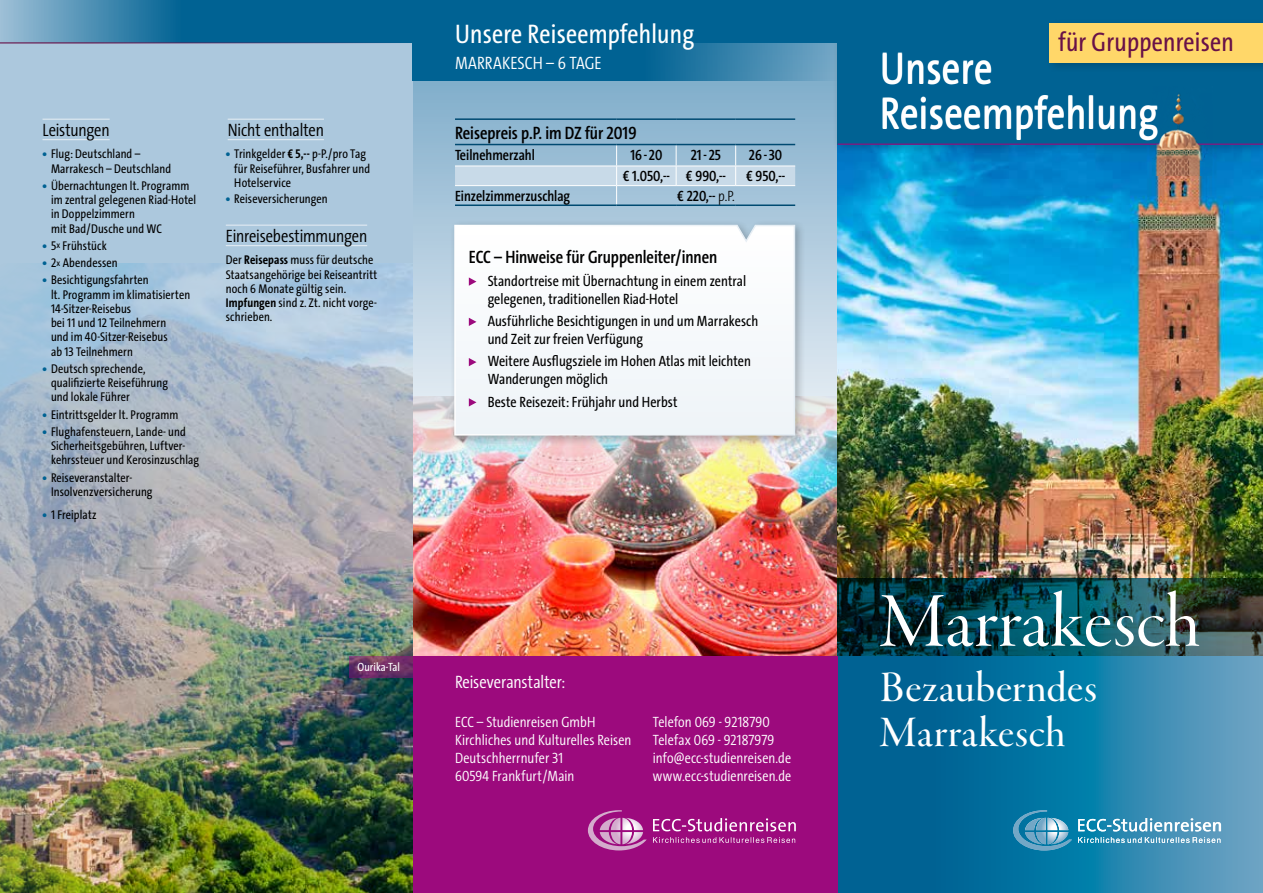
<style>
.page{position:relative;width:1263px;height:893px;background:#fff}
.page>*{position:absolute;margin:0;border:0;box-sizing:border-box;transform-origin:0 0}
.t1{font:79.95px "Garamond Premr Pro Disp";color:#fff}
.t2{font:45px/45px "Garamond Premr Pro Med Disp";letter-spacing:.01em;color:#fff}
.t3{font:45px "The Sans Cd I LF5";letter-spacing:.01em;color:#fff}
.t4{font:27px "The Sans Cd I LF5";letter-spacing:.01em;color:#fff}
.t5{font:27px "The Sans Cd I LF5";letter-spacing:.01em;color:#681148}
.t6{font:600 18px "The Sans Cd I LF6";color:#000}
.t7{font:300 18px "The Sans Cd I LF4";letter-spacing:-.01em;color:#000}
.t8{font:300 18px "The Sans Cd I LF4";color:#fff}
.t9{font:15px/18px "The Sans Cd I LF5";letter-spacing:.005em;color:#000}
.t10{font:300 15px/18px "The Sans Cd I LF4";letter-spacing:.005em;color:#fff}
.t11{font:600 15px "The Sans Cd I LF6";color:#000}
.t12{font:12.75px/14.2px "The Sans Cd I LF5";letter-spacing:.01em;color:#000}
.t13{font:12px "The Sans Cd I LF5";letter-spacing:.01em;color:#fff}
.s1{font-family:"The Sans Cd I LF8";font-weight:800;color:#006293}
.s2{font-size:9px}
.s3{font-family:"The Sans Cd I LF7";font-weight:700}
.s4{font-family:"The Sans Cd I LF3";font-weight:300}
</style>
<div class="page">
<svg style="left:412px;top:81px;width:426px;height:315px;background:#9fc0d7"></svg>
<img style="left:412px;top:396px;width:426px;height:260px">
<div style="left:0;top:0;width:412px;height:893px;background:#acc8dd"></div>
<img style="left:838px;top:155px;width:425px;height:424px">
<svg style="left:412px;top:43px;width:420px;height:38px;background:#19719e"></svg>
<div style="left:832px;top:0;width:431px;height:155px;background:#000;opacity:.2"></div>
<div style="left:838px;top:0;width:425px;height:144px;background:#006293"></div>
<svg style="left:0;top:0;width:412px;height:42px;background:#2377a2"></svg>
<div style="left:412px;top:0;width:426px;height:43px;background:#006293"></div>
<div style="left:1045px;top:18px;width:218px;height:56px;background:#000;opacity:.2"></div>
<div style="left:1050px;top:23px;width:213px;height:40px;background:#ffd769"></div>
<hr style="left:0;top:42px;width:412px;height:1px;background:#681148">
<svg style="left:838px;top:579px;width:425px;height:314px;background:#196d8e"></svg>
<svg style="left:455px;top:145px;width:340px;height:59px;background:#aec9dd"></svg>
<hr style="left:455px;top:144px;width:162px;height:1px;background:#004a71">
<hr style="left:617px;top:144px;width:59px;height:1px;background:#004a71">
<hr style="left:676px;top:144px;width:60px;height:1px;background:#004a71">
<hr style="left:736px;top:144px;width:59px;height:1px;background:#004a71">
<hr style="left:455px;top:204px;width:162px;height:2px;background:#004a71">
<hr style="left:617px;top:204px;width:59px;height:2px;background:#004a71">
<hr style="left:676px;top:204px;width:60px;height:2px;background:#004a71">
<hr style="left:736px;top:204px;width:59px;height:2px;background:#004a71">
<hr style="left:455px;top:118px;width:162px;height:2px;background:#004a71">
<hr style="left:617px;top:118px;width:59px;height:2px;background:#004a71">
<hr style="left:676px;top:118px;width:60px;height:2px;background:#004a71">
<hr style="left:736px;top:118px;width:59px;height:2px;background:#004a71">
<div style="left:412px;top:696px;width:426px;height:197px;background:#9c0a7d"></div>
<div style="left:412px;top:656px;width:426px;height:47px;background:#9c0a7d"></div>
<hr style="left:838px;top:144px;width:425px;height:1px;background:#9c0a7d">
<div style="left:449px;top:220px;width:357px;height:227px;background:#000;opacity:.25"></div>
<div style="left:453px;top:224px;width:343px;height:212px;background:#f6f9fb"></div>
<svg style="left:469px;top:277px;width:7px;height:9px"></svg>
<svg style="left:469px;top:318px;width:7px;height:8px"></svg>
<svg style="left:469px;top:358px;width:7px;height:8px"></svg>
<svg style="left:469px;top:398px;width:7px;height:8px"></svg>
<svg style="left:588px;top:810px;width:59px;height:40px"></svg>
<svg style="left:653px;top:837px;width:142px;height:6px"></svg>
<svg style="left:653px;top:818px;width:143px;height:13px"></svg>
<svg style="left:1013px;top:810px;width:59px;height:40px;background:#4897ba"></svg>
<svg style="left:1078px;top:837px;width:142px;height:6px"></svg>
<svg style="left:1078px;top:818px;width:143px;height:13px"></svg>
<img style="left:0;top:263px;width:412px;height:630px">
<svg style="left:349px;top:656px;width:63px;height:22px"></svg>
<hr style="left:43px;top:139px;width:67px;height:1px;background:#e3ecf3">
<hr style="left:43px;top:119px;width:67px;height:1px;background:#e3ecf3">
<hr style="left:228px;top:139px;width:96px;height:1px;background:#e3ecf3">
<hr style="left:226px;top:245px;width:141px;height:1px;background:#e3ecf3">
<hr style="left:228px;top:119px;width:96px;height:1px;background:#e3ecf3">
<hr style="left:226px;top:225px;width:141px;height:1px;background:#e3ecf3">
<img style="left:1152px;top:94px;width:60px;height:81px">
<h3 class="t7" style="left:43px;top:121px;width:69px">Leistungen</h3>
<p class="t12" style="left:51px;top:148px;width:122px;text-indent:-9px"><span class="s1">•</span> Flug: Deutschland –<br>Marrakesch – Deutschland</p>
<p class="t12" style="left:51px;top:179px;width:147px;text-indent:-9px"><span class="s1">•</span> Übernachtungen lt. Programm im zentral gelegenen Riad-Hotel in Doppelzimmern<br>mit Bad/Dusche und WC</p>
<p class="t12" style="left:43px;top:239px;width:66px"><span class="s1">•</span> 5<span class="s2">x</span> Frühstück</p>
<p class="t12" style="left:43px;top:256px;width:77px"><span class="s1">•</span> 2<span class="s2">x</span> Abendessen</p>
<p class="t12" style="left:51px;top:274px;width:141px;text-indent:-9px"><span class="s1">•</span> Besichtigungsfahrten<br>lt. Programm im klimatisierten<br>14-Sitzer-Reisebus<br>bei 11 und 12 Teilnehmern<br>und im 40-Sitzer-Reisebus<br>ab 13 Teilnehmern</p>
<p class="t12" style="left:51px;top:362px;width:119px;text-indent:-9px"><span class="s1">•</span> Deutsch sprechende, qualifizierte Reiseführung und lokale Führer</p>
<p class="t12" style="left:43px;top:408px;width:137px"><span class="s1">•</span> Eintrittsgelder lt. Programm</p>
<p class="t12" style="left:51px;top:425px;width:150px;text-indent:-9px"><span class="s1">•</span> Flughafensteuern, Lande- und<br>Sicherheitsgebühren, Luftver&shy;kehrssteuer und Kerosinzuschlag</p>
<p class="t12" style="left:51px;top:471px;width:103px;text-indent:-9px"><span class="s1">•</span> Reiseveranstalter-<br>Insolvenzversicherung</p>
<p class="t12" style="left:43px;top:508px;width:55px"><span class="s1">•</span> 1 Freiplatz</p>
<h3 class="t7" style="left:228px;top:121px;width:98px">Nicht enthalten</h3>
<p class="t12" style="left:234px;top:148px;width:137px;text-indent:-9px"><span class="s1">•</span> Trinkgelder <span class="s3">€ 5,--</span> p-P./pro Tag für Reiseführer, Busfahrer und<br>Hotelservice</p>
<p class="t12" style="left:226px;top:193px;width:103px"><span class="s1">•</span> Reiseversicherungen</p>
<h3 class="t7" style="left:226px;top:227px;width:143px">Einreisebestimmungen</h3>
<p class="t12" style="left:226px;top:254px;width:153px">Der <span class="s3">Reisepass</span> muss für deutsche<br>Staatsangehörige bei Reiseantritt noch 6 Monate gültig sein.<br><span class="s3">Impfungen</span> sind z. Zt. nicht vorge&shy;schrieben.</p>
<p class="t13" style="left:357px;top:661px;width:44px">Ourika-Tal</p>
<h3 class="t4" style="left:455px;top:20px;width:241px">Unsere Reiseempfehlung</h3>
<h3 class="t5" style="left:1058px;top:29px;width:177px">für Gruppenreisen</h3>
<h3 class="t8" style="left:455px;top:54px;width:148px">MARRAKESCH – 6 TAGE</h3>
<h2 class="t3" style="left:880px;top:47px;width:114px">Unsere</h2>
<h3 class="t6" style="left:455px;top:124px;width:183px">Reisepreis p.P. im DZ für 2019</h3>
<p class="t11" style="left:455px;top:147px;width:81px">Teilnehmerzahl</p>
<p class="t11" style="left:630px;top:147px;width:34px">16-20</p>
<p class="t11" style="left:691px;top:147px;width:32px">21-25</p>
<p class="t11" style="left:749px;top:147px;width:35px">26-30</p>
<p class="t11" style="left:623px;top:169px;width:104px">€ 1.050,-- € 990,--</p>
<p class="t11" style="left:746px;top:169px;width:40px">€ 950,--</p>
<p class="t11" style="left:455px;top:188px;width:117px">Einzelzimmerzuschlag</p>
<p class="t11" style="left:677px;top:188px;width:59px">€ 220,-- <span class="s4">p.P.</span></p>
<h3 class="t6" style="left:469px;top:248px;width:250px">ECC – Hinweise für Gruppenleiter/innen</h3>
<p class="t9" style="left:488px;top:272px;width:260px">Standortreise mit Übernachtung in einem zentral gelegenen, traditionellen Riad-Hotel</p>
<p class="t9" style="left:488px;top:313px;width:272px">Ausführliche Besichtigungen in und um Marrakesch und Zeit zur freien Verfügung</p>
<p class="t9" style="left:488px;top:353px;width:265px">Weitere Ausflugsziele im Hohen Atlas mit leichten<br>Wanderungen möglich</p>
<p class="t9" style="left:488px;top:393px;width:191px">Beste Reisezeit: Frühjahr und Herbst</p>
<h3 class="t8" style="left:455px;top:673px;width:112px">Reiseveranstalter:</h3>
<p class="t10" style="left:455px;top:713px;width:178px">ECC – Studienreisen GmbH<br>Kirchliches und Kulturelles Reisen<br>Deutschherrnufer 31<br>60594 Frankfurt/Main</p>
<p class="t10" style="left:653px;top:713px;width:140px">Telefon 069 - 9218790<br>Telefax 069 - 92187979 info@ecc-studienreisen.de www.ecc-studienreisen.de</p>
<h2 class="t3" style="left:880px;top:92px;width:279px">Reiseempfehlung</h2>
<h1 class="t1" style="left:880px;top:578px;width:321px">Marrakesch</h1>
<h2 class="t2" style="left:880px;top:666px;width:218px">Bezauberndes<br>Marrakesch</h2>
</div>
